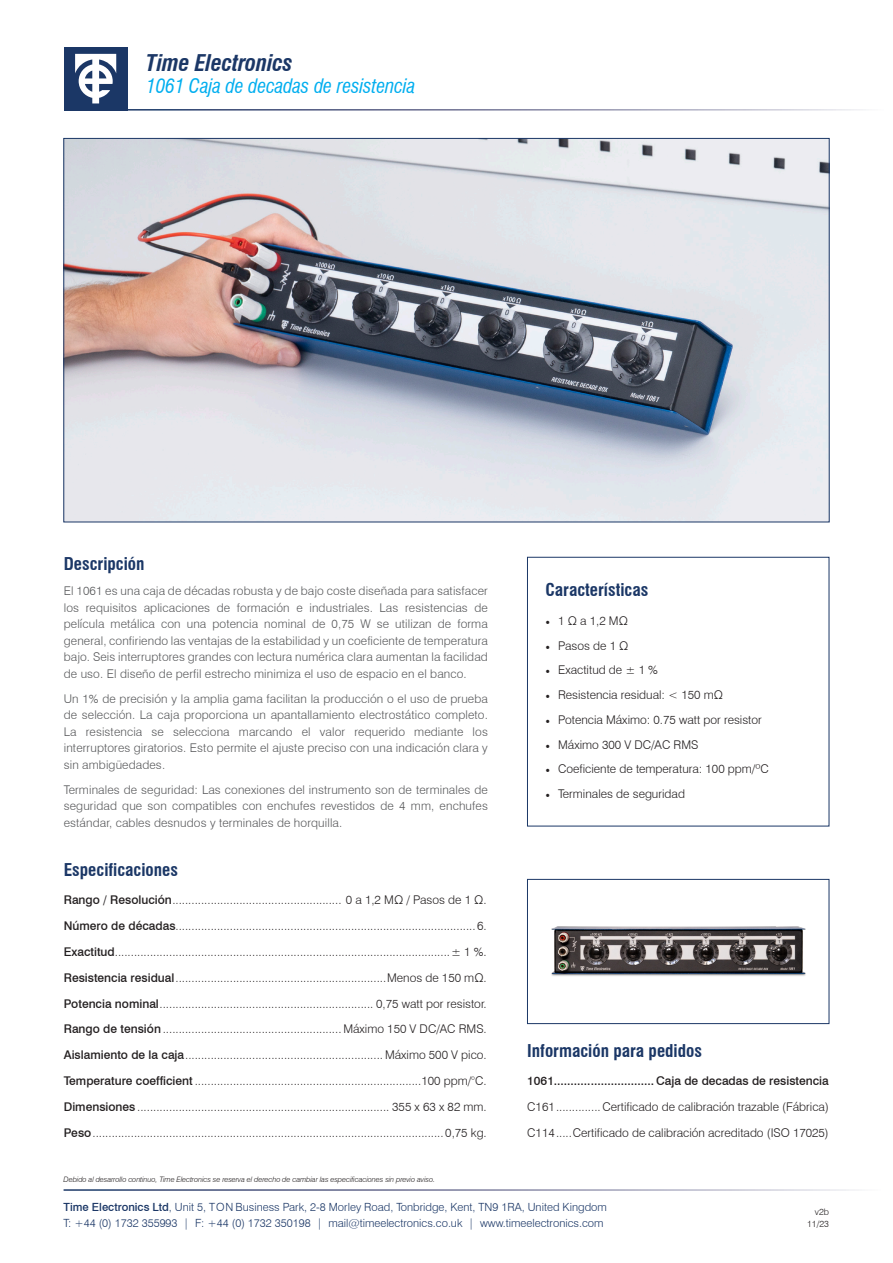
<style>
.page{position:relative;width:893px;height:1263px;background:#fff}
.page>*{position:absolute;margin:0;border:0;box-sizing:border-box;transform-origin:0 0}
.t1{font:italic 700 condensed 22.5px "Swiss 721 BT";letter-spacing:-.01em;color:#1b3766}
.t2{font:italic condensed 19.5px "Swiss 721 BT";letter-spacing:-.01em;color:#00aeef}
.t3{font:700 condensed 17.25px "Swiss 721 BT";color:#1b3766}
.t4{font:300 12px "Swiss 721 BT";color:#231f20}
.t5{font:300 12px/16.5px "Swiss 721 BT";letter-spacing:.01em;color:#57585a;text-align:justify}
.t6{font:500 12px "Swiss 721 BT";color:#231f20}
.t7{font:300 11.25px/16.5px "Swiss 721 BT";color:#1b3766}
.t8{font:300 9px "Swiss 721 BT";color:#231f20}
.t9{font:italic 300 7.5px "Swiss 721 BT";letter-spacing:-.01em;color:#231f20}
.s1{font-weight:500}
.s2{font-family:"Minion Pro";font-weight:400}
</style>
<div class="page">
<img style="left:66px;top:140px;width:761px;height:380px">
<div style="left:64px;top:47px;width:64px;height:64px;background:#1b3766"></div>
<svg style="left:75px;top:54px;width:41px;height:49px"></svg>
<div style="left:527px;top:557px;width:302px;height:269px;border:1px solid #1b3766"></div>
<img style="left:551px;top:926px;width:255px;height:50px">
<div style="left:527px;top:879px;width:302px;height:145px;border:1px solid #1b3766"></div>
<p class="t1" style="left:146px;top:49px;width:148px">Time Electronics</p>
<p class="t2" style="left:146px;top:75px;width:271px">1061 Caja de decadas de resistencia</p>
<p class="t3" style="left:64px;top:554px;width:82px">Descripción</p>
<p class="t5" style="left:64px;top:583px;width:426px">El 1061 es una caja de décadas robusta y de bajo coste diseñada para satisfacer los requisitos aplicaciones de formación e industriales. Las resistencias de película metálica con una potencia nominal de 0,75 W se utilizan de forma general, confiriendo las ventajas de la estabilidad y un coeficiente de temperatura bajo. Seis interruptores grandes con lectura numérica clara aumentan la facilidad de uso. El diseño de perfil estrecho minimiza el uso de espacio en el banco.</p>
<p class="t5" style="left:64px;top:690px;width:426px">Un 1% de precisión y la amplia gama facilitan la producción o el uso de prueba de selección. La caja proporciona un apantallamiento electrostático completo.<br>La resistencia se selecciona marcando el valor requerido mediante los interruptores giratorios. Esto permite el ajuste preciso con una indicación clara y sin ambigüedades.</p>
<p class="t5" style="left:64px;top:781px;width:426px">Terminales de seguridad: Las conexiones del instrumento son de terminales de seguridad que son compatibles con enchufes revestidos de 4 mm, enchufes estándar, cables desnudos y terminales de horquilla.</p>
<p class="t3" style="left:64px;top:859px;width:116px">Especificaciones</p>
<p class="t4" style="left:64px;top:892px;width:424px"><span class="s1">Rango / Resolución</span>..................................................... 0 a 1,2 MΩ / Pasos de 1 Ω.</p>
<p class="t4" style="left:64px;top:918px;width:424px"><span class="s1">Número de décadas</span>.............................................................................................. 6.</p>
<p class="t4" style="left:64px;top:944px;width:424px"><span class="s1">Exactitud</span>.........................................................................................................± 1 %.</p>
<p class="t4" style="left:64px;top:970px;width:424px"><span class="s1">Resistencia residual</span>..................................................................Menos de 150 mΩ.</p>
<p class="t4" style="left:64px;top:996px;width:424px"><span class="s1">Potencia nominal</span>................................................................... 0,75 watt por resistor.</p>
<p class="t4" style="left:64px;top:1022px;width:424px"><span class="s1">Rango de tensión</span> ........................................................ Máximo 150 V DC/AC RMS.</p>
<p class="t4" style="left:64px;top:1048px;width:424px"><span class="s1">Aislamiento de la caja</span>.............................................................. Máximo 500 V pico.</p>
<p class="t4" style="left:64px;top:1074px;width:424px"><span class="s1">Temperature coefficient</span> .......................................................................100 ppm/°C.</p>
<p class="t4" style="left:64px;top:1099px;width:424px"><span class="s1">Dimensiones</span> ............................................................................... 355 x 63 x 82 mm.</p>
<p class="t4" style="left:64px;top:1125px;width:424px"><span class="s1">Peso</span>.............................................................................................................. 0,75 kg.</p>
<p class="t9" style="left:64px;top:1175px;width:373px">Debido al desarrollo continuo, Time Electronics se reserva el derecho de cambiar las especificaciones sin previo aviso.</p>
<p class="t3" style="left:545px;top:579px;width:104px">Características</p>
<p class="t4" style="left:545px;top:613px;width:84px"><span class="s2">•</span> 1 Ω a 1,2 MΩ</p>
<p class="t4" style="left:545px;top:638px;width:85px"><span class="s2">•</span> Pasos de 1 Ω</p>
<p class="t4" style="left:545px;top:663px;width:114px"><span class="s2">•</span> Exactitud de ± 1 %</p>
<p class="t4" style="left:545px;top:687px;width:179px"><span class="s2">•</span> Resistencia residual: &lt; 150 mΩ</p>
<p class="t4" style="left:545px;top:712px;width:218px"><span class="s2">•</span> Potencia Máximo: 0.75 watt por resistor</p>
<p class="t4" style="left:545px;top:737px;width:155px"><span class="s2">•</span> Máximo 300 V DC/AC RMS</p>
<p class="t4" style="left:545px;top:762px;width:225px"><span class="s2">•</span> Coeficiente de temperatura: 100 ppm/ºC</p>
<p class="t4" style="left:545px;top:786px;width:141px"><span class="s2">•</span> Terminales de seguridad</p>
<p class="t3" style="left:527px;top:1040px;width:176px">Información para pedidos</p>
<p class="t6" style="left:527px;top:1073px;width:303px">1061.............................. Caja de decadas de resistencia</p>
<p class="t4" style="left:527px;top:1099px;width:303px">C161..............Certificado de calibración trazable (Fábrica)</p>
<p class="t4" style="left:527px;top:1125px;width:303px">C114.....Certificado de calibración acreditado (ISO 17025)</p>
<p class="t7" style="left:64px;top:1198px;width:545px"><span class="s1">Time Electronics Ltd</span>, Unit 5, T O N Business Park, 2-8 Morley Road, Tonbridge, Kent, TN9 1RA, United Kingdom<br>T: +44 (0) 1732 355993 | F: +44 (0) 1732 350198 | mail@timeelectronics.co.uk | www.timeelectronics.com</p>
<p class="t8" style="left:815px;top:1207px;width:16px">v2b</p>
<p class="t8" style="left:807px;top:1219px;width:23px">11/23</p>
</div>
